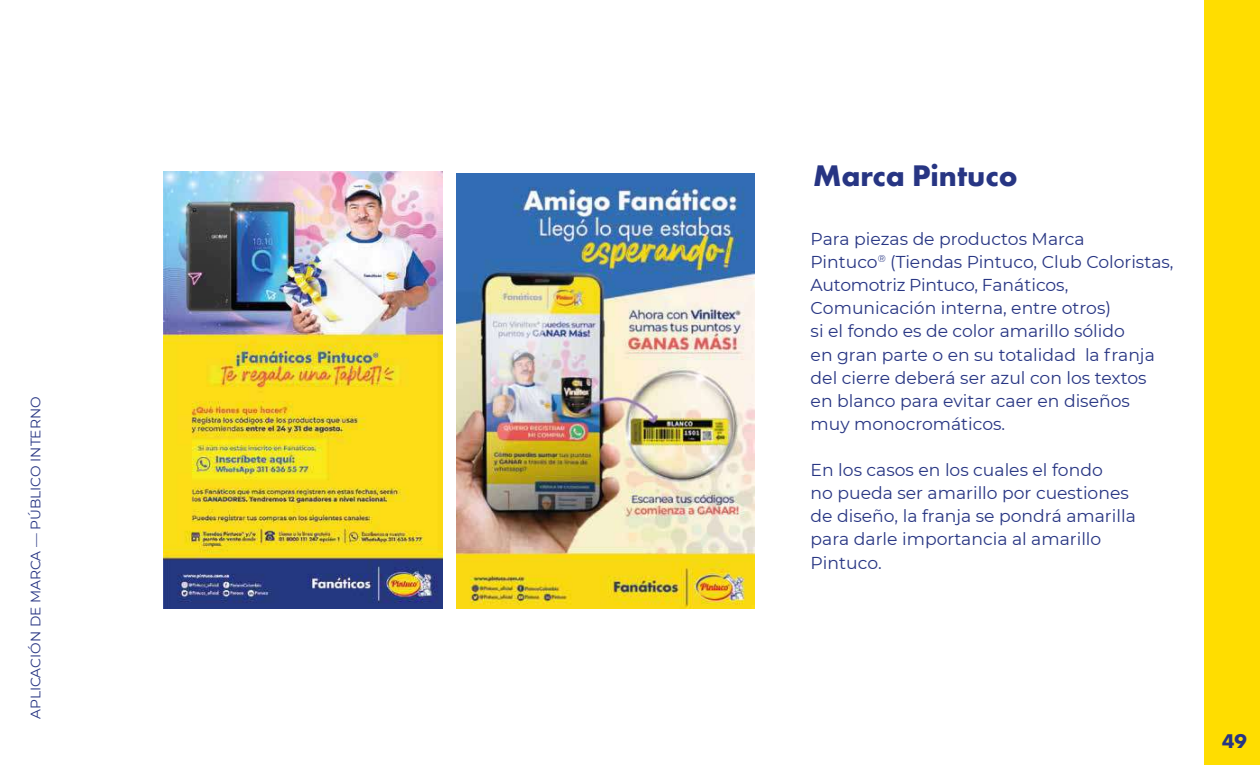
<style>
.page{position:relative;width:1260px;height:765px;background:#fff}
.page>*{position:absolute;margin:0;border:0;box-sizing:border-box;transform-origin:0 0}
.t1{font:700 31px "Futura PT";color:#273583}
.t2{font:700 20.62px "Futura PT";color:#273583}
.t3{font:17.25px/23.1px "Montserrat";color:#273583}
.t4{font:13.75px "Montserrat";color:#273583}
</style>
<div class="page">
<div style="left:1204px;top:0;width:56px;height:765px;background:#fd0"></div>
<img style="left:164px;top:171px;width:278px;height:438px">
<img style="left:456px;top:173px;width:299px;height:436px">
<p class="t4" style="left:26px;top:719px;width:324px;rotate:-90deg">APLICACIÓN DE MARCA — PÚBLICO INTERNO</p>
<h1 class="t1" style="left:813px;top:156px;width:206px">Marca Pintuco</h1>
<p class="t3" style="left:811px;top:227px;width:364px">Para piezas de productos Marca<br>Pintuco<sup>®</sup> (Tiendas Pintuco, Club Coloristas, Automotriz Pintuco, Fanáticos, Comunicación interna, entre otros)<br>si el fondo es de color amarillo sólido<br>en gran parte o en su totalidad la franja del cierre deberá ser azul con los textos<br>en blanco para evitar caer en diseños<br>muy monocromáticos.</p>
<p class="t3" style="left:811px;top:458px;width:327px">En los casos en los cuales el fondo<br>no pueda ser amarillo por cuestiones de diseño, la franja se pondrá amarilla para darle importancia al amarillo<br>Pintuco.</p>
<p class="t2" style="left:1222px;top:728px;width:26px">49</p>
</div>
